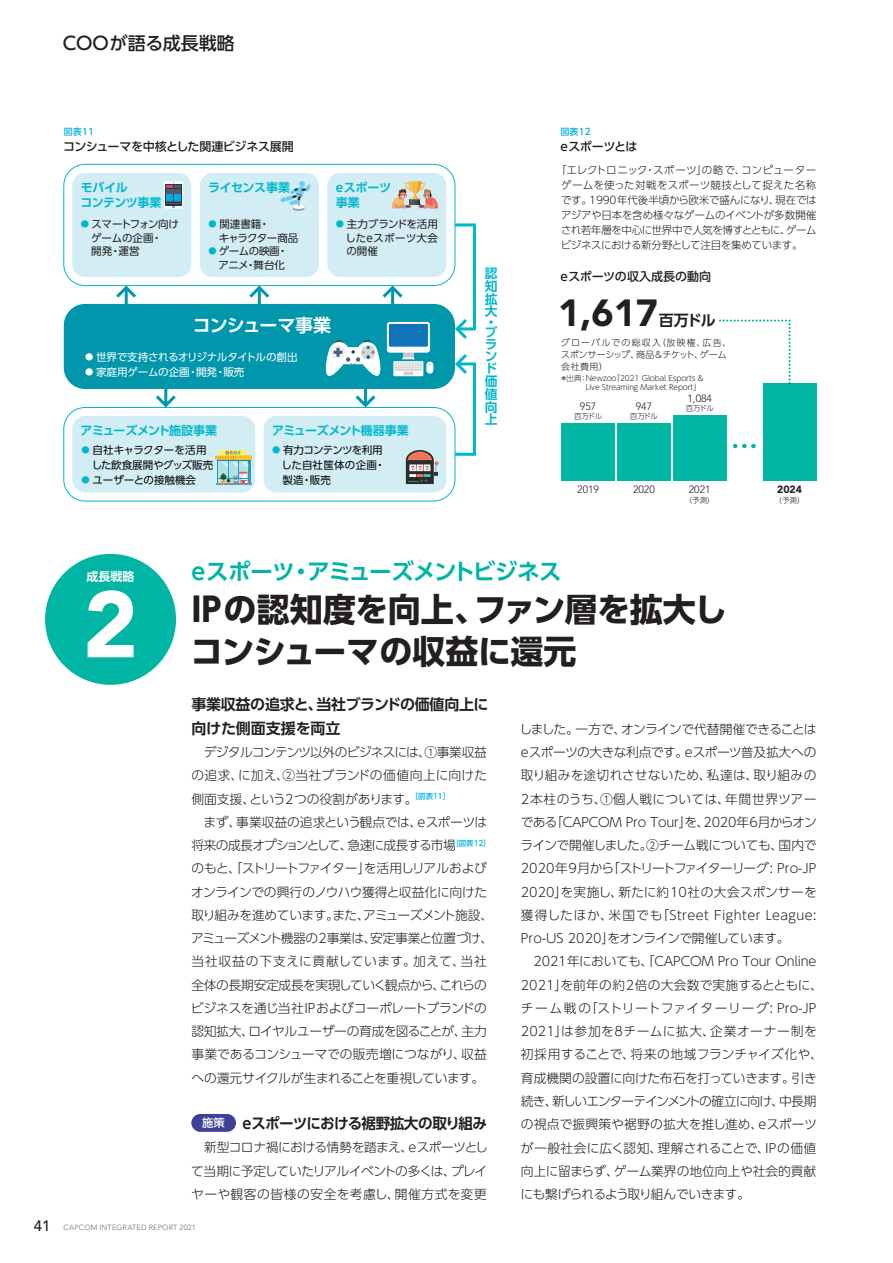
<style>
.page{position:relative;width:893px;height:1263px;background:#fff}
.page>*{position:absolute;margin:0;border:0;box-sizing:border-box;transform-origin:0 0}
.t1{font:900 93px "Avenir LT Std";color:#fff}
.t2{font:900 37.5px "Avenir LT Std";color:#231f20}
.t3{font:700 33px/42px "UD Shin Go Pro";letter-spacing:-.01em;color:#231f20}
.t4{font:700 22.5px "UD Shin Go Pro De";letter-spacing:-.03em;color:#00b5a4}
.t5{font:500 18px "UD Shin Go Pro";color:#231f20}
.t6{font:700 18px "UD Shin Go Pro De";letter-spacing:-.05em;color:#fff}
.t7{font:700 15px/23.2px "UD Shin Go Pro De";letter-spacing:-.025em;color:#231f20}
.t8{font:300 12.75px/23.2px "UD Shin Go Pro";letter-spacing:-.02em;color:#231f20;text-align:justify}
.t9{font:700 12.75px/12.5px "UD Shin Go Pro De";color:#00b7ce;text-align:justify}
.t10{font:700 12px/15px "UD Shin Go Pro De";letter-spacing:-.035em;color:#00b7ce}
.t11{font:500 12px "UD Shin Go Pro";letter-spacing:-.02em;color:#231f20}
.t12{font:500 12px "UD Shin Go Pro";color:#231f20}
.t13{font:500 12px "UD Shin Go Pro";letter-spacing:-.04em;color:#231f20}
.t14{font:700 12px "UD Shin Go Pro De";color:#fff}
.t15{font:300 10.5px/15px "UD Shin Go Pro";letter-spacing:-.04em;color:#231f20;text-align:justify}
.t16{font:10.5px/15px "UD Shin Go Pro";color:#050606}
.t17{font:10.5px/13.5px "UD Shin Go Pro";letter-spacing:-.015em;color:#231f20}
.t18{font:10.5px "UD Shin Go Pro";letter-spacing:-.015em;color:#fff}
.t19{font:300 10.5px "Avenir LT Std";color:#231f20}
.t20{font:10.5px/13.5px "UD Shin Go Pro";letter-spacing:-.045em;color:#231f20;text-align:right}
.t21{font:900 10.5px "Avenir LT Std";color:#231f20}
.t22{font:300 9px/12px "UD Shin Go Pro";letter-spacing:.045em;color:#231f20}
.t23{font:500 9px "UD Shin Go Pro";color:#00afe1}
.t24{font:300 7.5px/9px "UD Shin Go Pro";letter-spacing:-.015em;color:#231f20}
.t25{font:300 7.5px "Avenir LT Std";letter-spacing:.025em;color:#6c6d70}
.s1{font-size:8.25px;color:#00b7ce}
.s2{font-size:8.25px}
.s3{font-family:"UD Shin Go Pro";font-weight:500;font-size:11.25px;color:#fff}
.s4{font-weight:500;font-size:15px;color:#231f20}
</style>
<div class="page">
<div style="left:63px;top:164px;width:392px;height:122px;border:1px solid #00b7ce;border-radius:21px"></div>
<div style="left:72px;top:173px;width:119px;height:104px;background:#d2edf3;border-radius:13px"></div>
<div style="left:200px;top:173px;width:119px;height:104px;background:#d2edf3;border-radius:13px"></div>
<div style="left:327px;top:173px;width:119px;height:104px;background:#d2edf3;border-radius:13px"></div>
<div style="left:63px;top:407px;width:392px;height:94px;border:1px solid #00b7ce;border-radius:21px"></div>
<div style="left:45px;top:554px;width:131px;height:131px;background:#00b5a4;border-radius:50%"></div>
<div style="left:191px;top:1114px;width:45px;height:18px;background:#3e3f99;border-radius:9px"></div>
<svg style="left:720px;top:319px;width:71px;height:64px"></svg>
<div style="left:561px;top:423px;width:54px;height:57px;background:#00b5a4"></div>
<div style="left:617px;top:423px;width:54px;height:57px;background:#00b5a4"></div>
<div style="left:673px;top:415px;width:54px;height:65px;background:#00b5a4"></div>
<div style="left:763px;top:383px;width:53px;height:97px;background:#00b5a4"></div>
<svg style="left:735px;top:444px;width:19px;height:4px"></svg>
<svg style="left:113px;top:284px;width:26px;height:17px"></svg>
<hr style="left:125px;top:288px;width:3px;height:19px;background:#0096ac">
<svg style="left:153px;top:392px;width:26px;height:17px"></svg>
<hr style="left:164px;top:386px;width:3px;height:19px;background:#0096ac">
<svg style="left:352px;top:395px;width:27px;height:14px"></svg>
<hr style="left:364px;top:386px;width:3px;height:19px;background:#0096ac">
<svg style="left:246px;top:284px;width:26px;height:17px"></svg>
<hr style="left:258px;top:288px;width:3px;height:19px;background:#0096ac">
<svg style="left:379px;top:284px;width:27px;height:17px"></svg>
<hr style="left:391px;top:288px;width:3px;height:19px;background:#0096ac">
<svg style="left:452px;top:354px;width:24px;height:103px"></svg>
<svg style="left:452px;top:222px;width:24px;height:117px"></svg>
<div style="left:64px;top:304px;width:391px;height:85px;background:#0096ac;border-radius:21px"></div>
<div style="left:72px;top:416px;width:183px;height:76px;background:#d2edf3;border-radius:13px"></div>
<div style="left:264px;top:416px;width:182px;height:76px;background:#d2edf3;border-radius:13px"></div>
<div style="left:426px;top:362px;width:7px;height:12px;background:#fff;border-radius:4px"></div>
<svg style="left:325px;top:322px;width:106px;height:55px"></svg>
<div style="left:389px;top:324px;width:39px;height:22px;background:#1174bb"></div>
<svg style="left:220px;top:450px;width:26px;height:1px"></svg>
<svg style="left:215px;top:451px;width:37px;height:33px"></svg>
<svg style="left:406px;top:450px;width:32px;height:34px"></svg>
<svg style="left:280px;top:181px;width:31px;height:30px"></svg>
<svg style="left:164px;top:181px;width:19px;height:28px"></svg>
<svg style="left:165px;top:184px;width:17px;height:21px"></svg>
<svg style="left:166px;top:182px;width:15px;height:6px"></svg>
<svg style="left:166px;top:201px;width:15px;height:6px"></svg>
<div style="left:166px;top:194px;width:7px;height:6px;background:#00aeef"></div>
<div style="left:174px;top:194px;width:7px;height:6px;background:#00aeef"></div>
<hr style="left:166px;top:189px;width:15px;height:4px;background:#57585a">
<svg style="left:391px;top:181px;width:47px;height:27px"></svg>
<h3 class="t5" style="left:63px;top:28px;width:174px">COOが語る成長戦略</h3>
<p class="t23" style="left:64px;top:124px;width:32px">図表11</p>
<p class="t11" style="left:63px;top:137px;width:232px">コンシューマを中核とした関連ビジネス展開</p>
<p class="t10" style="left:80px;top:180px;width:83px">モバイル<br>コンテンツ事業</p>
<p class="t17" style="left:91px;top:217px;width:89px;text-indent:-10px"><span class="s1">●</span> スマートフォン向けゲームの企画・<br>開発・運営</p>
<p class="t10" style="left:208px;top:180px;width:83px">ライセンス事業</p>
<p class="t17" style="left:219px;top:217px;width:81px;text-indent:-10px"><span class="s1">●</span> 関連書籍・<br>キャラクター商品</p>
<p class="t20" style="left:208px;top:244px;width:81px"><span class="s1">●</span> ゲームの映画・アニメ・舞台化</p>
<p class="t10" style="left:336px;top:180px;width:57px">Eスポーツ事業</p>
<p class="t17" style="left:345px;top:217px;width:94px;text-align:justify;text-indent:-9px"><span class="s1">●</span> 主力ブランドを活用したeスポーツ大会の開催</p>
<h3 class="t6" style="left:193px;top:311px;width:140px">コンシューマ事業</h3>
<p class="t18" style="left:85px;top:349px;width:214px"><span class="s2">●</span> 世界で支持されるオリジナルタイトルの創出</p>
<p class="t18" style="left:85px;top:364px;width:161px"><span class="s2">●</span> 家庭用ゲームの企画・開発・販売</p>
<p class="t10" style="left:81px;top:423px;width:138px">アミューズメント施設事業</p>
<p class="t16" style="left:92px;top:442px;width:127px;text-indent:-10px"><span class="s1">●</span> 自社キャラクターを活用　した飲食展開やグッズ販売</p>
<p class="t16" style="left:82px;top:472px;width:116px"><span class="s1">●</span> ユーザーとの接触機会</p>
<p class="t10" style="left:272px;top:423px;width:138px">アミューズメント機器事業</p>
<p class="t16" style="left:282px;top:442px;width:105px;text-indent:-9px"><span class="s1">●</span> 有力コンテンツを利用した自社筺体の企画・製造・販売</p>
<p class="t9" style="left:485px;top:267px;width:14px">認知拡大</p>
<p class="t9" style="left:485px;top:316px;width:14px;line-height:10.2px">・ブ</p>
<p class="t9" style="left:485px;top:338px;width:14px">ランド価値向上</p>
<p class="t23" style="left:560px;top:124px;width:32px">図表12</p>
<p class="t13" style="left:560px;top:137px;width:78px">eスポーツとは</p>
<p class="t15" style="left:561px;top:162px;width:257px;text-indent:-5px">「エレクトロニック・スポーツ」の略で、コンピューターゲームを使った対戦をスポーツ競技として捉えた名称です。1990年代後半頃から欧米で盛んになり、現在ではアジアや日本を含め様々なゲームのイベントが多数開催され若年層を中心に世界中で人気を博すとともに、ゲームビジネスにおける新分野として注目を集めています。</p>
<p class="t12" style="left:560px;top:267px;width:152px">eスポーツの収入成長の動向</p>
<h2 class="t2" style="left:558px;top:290px;width:101px">1,617</h2>
<p class="t7" style="left:659px;top:308px;width:58px">百万ドル</p>
<p class="t22" style="left:561px;top:336px;width:172px">グローバルでの総収入（放映権、広告、スポンサーシップ、商品&amp;チケット、ゲーム会社費用）</p>
<p class="t24" style="left:560px;top:373px;width:145px">＊出典：Newzoo「2021 Global Esports &amp;　　　 Live Streaming Market Report」</p>
<p class="t19" style="left:580px;top:400px;width:18px">957</p>
<p class="t24" style="left:574px;top:411px;width:30px">百万ドル</p>
<p class="t19" style="left:577px;top:483px;width:23px">2019</p>
<p class="t19" style="left:636px;top:400px;width:18px">947</p>
<p class="t24" style="left:630px;top:412px;width:30px">百万ドル</p>
<p class="t19" style="left:633px;top:483px;width:23px">2020</p>
<p class="t19" style="left:687px;top:392px;width:26px">1,084</p>
<p class="t24" style="left:686px;top:403px;width:30px">百万ドル</p>
<p class="t19" style="left:689px;top:483px;width:23px">2021</p>
<p class="t24" style="left:689px;top:495px;width:22px">(予測)</p>
<p class="t21" style="left:777px;top:483px;width:26px">2024</p>
<p class="t24" style="left:779px;top:495px;width:22px">(予測)</p>
<p class="t14" style="left:87px;top:566px;width:49px">成長戦略</p>
<h1 class="t1" style="left:83px;top:569px;width:57px">2</h1>
<h3 class="t4" style="left:191px;top:553px;width:372px">Eスポーツ・アミューズメントビジネス</h3>
<h3 class="t3" style="left:190px;top:587px;width:538px">IPの認知度を向上、ファン層を拡大しコンシューマの収益に還元</h3>
<p class="t7" style="left:191px;top:692px;width:299px">事業収益の追求と、当社ブランドの価値向上に向けた側面支援を両立</p>
<p class="t8" style="left:191px;top:740px;width:297px;text-indent:13px">デジタルコンテンツ以外のビジネスには、①事業収益の追求、に加え、②当社ブランドの価値向上に向けた側面支援、という2つの役割があります。<sup>［図表１１］</sup></p>
<p class="t8" style="left:191px;top:810px;width:304px;text-align:left;text-indent:13px">まず、事業収益の追求という観点では、eスポーツは将来の成長オプションとして、急速に成長する市場<sup>［図表12］</sup>のもと、「ストリートファイター」を活用しリアルおよびオンラインでの興行のノウハウ獲得と収益化に向けた取り組みを進めています。また、アミューズメント施設、アミューズメント機器の2事業は、安定事業と位置づけ、当社収益の下支えに貢献しています。加えて、当社全体の長期安定成長を実現していく観点から、これらのビジネスを通じ当社IPおよびコーポレートブランドの認知拡大、ロイヤルユーザーの育成を図ることが、主力事業であるコンシューマでの販売増につながり、収益への還元サイクルが生まれることを重視しています。</p>
<p class="t7" style="left:202px;top:1111px;width:286px"><span class="s3">施策</span> Eスポーツにおける裾野拡大の取り組み</p>
<p class="t8" style="left:191px;top:1135px;width:298px;text-indent:13px">新型コロナ禍における情勢を踏まえ、eスポーツとして当期に予定していたリアルイベントの多くは、プレイヤーや観客の皆様の安全を考慮し、開催方式を変更</p>
<p class="t8" style="left:519px;top:717px;width:299px">しました。一方で、オンラインで代替開催できることはeスポーツの大きな利点です。eスポーツ普及拡大への取り組みを途切れさせないため、私達は、取り組みの2本柱のうち、①個人戦については、年間世界ツアーである「CAPCOM Pro Tour」を、2020年6月からオンラインで開催しました。②チーム戦についても、国内で2020年9月から「ストリートファイターリーグ: Pro-JP 2020」を実施し、新たに約10社の大会スポンサーを獲得したほか、米国でも「Street Fighter League:<br>Pro-US 2020」をオンラインで開催しています。</p>
<p class="t8" style="left:520px;top:949px;width:304px;text-align:left;text-indent:13px">2021年においても、「CAPCOM Pro Tour Online<br>2021」を前年の約2倍の大会数で実施するとともに、チーム戦の「ストリートファイターリーグ: Pro-JP<br>2021」は参加を8チームに拡大、企業オーナー制を初採用することで、将来の地域フランチャイズ化や、育成機関の設置に向けた布石を打っていきます。引き続き、新しいエンターテインメントの確立に向け、中長期の視点で振興策や裾野の拡大を推し進め、eスポーツが一般社会に広く認知、理解されることで、IPの価値向上に留まらず、ゲーム業界の地位向上や社会的貢献にも繋げられるよう取り組んでいきます。</p>
<p class="t25" style="left:34px;top:1223px;width:163px"><span class="s4">41</span> CAPCOM INTEGRATED REPORT 2021</p>
</div>
